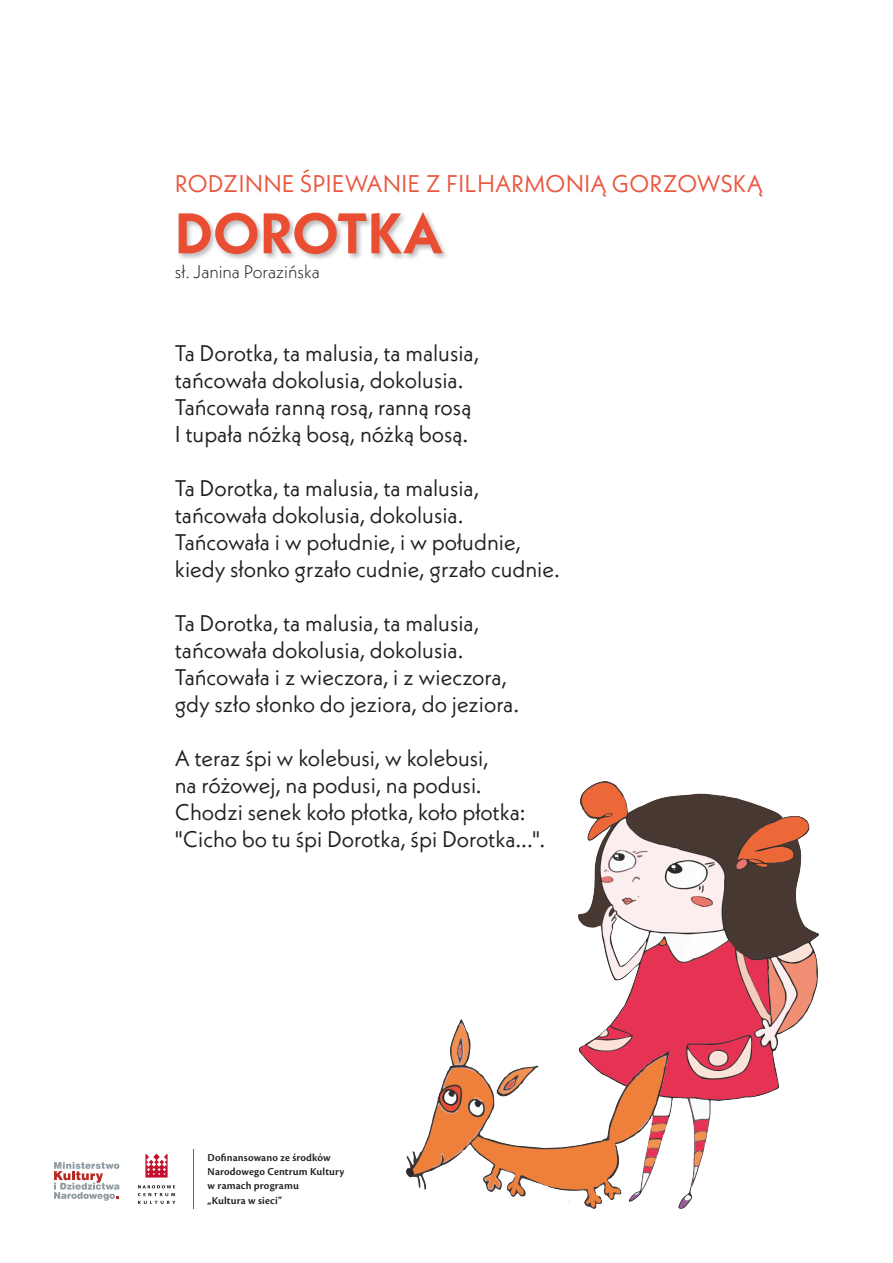
<style>
.page{position:relative;width:893px;height:1263px;background:#fff}
.page>*{position:absolute;margin:0;border:0;box-sizing:border-box;transform-origin:0 0}
.t1{font:700 57px "Neue Kabel";color:#e94e32}
.t2{font:24px "Neue Kabel";color:#e9573e}
.t3{font:22.5px "Neue Kabel";color:#231f20}
.t4{font:300 18px "Neue Kabel";color:#231f20}
.t5{font:600 10.95px/14.4px "Cronos Pro";letter-spacing:.01em;color:#231f20}
</style>
<div class="page">
<img style="left:578px;top:782px;width:242px;height:426px">
<img style="left:406px;top:1019px;width:263px;height:190px">
<div style="left:177px;top:211px;width:273px;height:50px;background:#231f20;opacity:.3"></div>
<svg style="left:145px;top:1154px;width:23px;height:23px"></svg>
<svg style="left:138px;top:1185px;width:37px;height:19px"></svg>
<hr style="left:193px;top:1149px;width:1px;height:60px;background:#636366">
<svg style="left:54px;top:1162px;width:65px;height:39px"></svg>
<p class="t2" style="left:175px;top:169px;width:590px">RODZINNE ŚPIEWANIE Z FILHARMONIĄ GORZOWSKĄ</p>
<p class="t1" style="left:175px;top:197px;width:270px">DOROTKA</p>
<p class="t4" style="left:175px;top:260px;width:147px">sł. Janina Porazińska</p>
<p class="t3" style="left:175px;top:339px;width:306px">Ta Dorotka, ta malusia, ta malusia,</p>
<p class="t3" style="left:175px;top:366px;width:290px">tańcowała dokolusia, dokolusia.</p>
<p class="t3" style="left:175px;top:393px;width:298px">Tańcowała ranną rosą, ranną rosą</p>
<p class="t3" style="left:175px;top:420px;width:295px">I tupała nóżką bosą, nóżką bosą.</p>
<p class="t3" style="left:175px;top:474px;width:306px">Ta Dorotka, ta malusia, ta malusia,</p>
<p class="t3" style="left:175px;top:501px;width:290px">tańcowała dokolusia, dokolusia.</p>
<p class="t3" style="left:175px;top:528px;width:348px">Tańcowała i w południe, i w południe,</p>
<p class="t3" style="left:175px;top:555px;width:387px">kiedy słonko grzało cudnie, grzało cudnie.</p>
<p class="t3" style="left:175px;top:609px;width:306px">Ta Dorotka, ta malusia, ta malusia,</p>
<p class="t3" style="left:175px;top:636px;width:290px">tańcowała dokolusia, dokolusia.</p>
<p class="t3" style="left:175px;top:663px;width:334px">Tańcowała i z wieczora, i z wieczora,</p>
<p class="t3" style="left:175px;top:690px;width:346px">gdy szło słonko do jeziora, do jeziora.</p>
<p class="t3" style="left:175px;top:744px;width:316px">A teraz śpi w kolebusi, w kolebusi,</p>
<p class="t3" style="left:175px;top:771px;width:309px">na różowej, na podusi, na podusi.</p>
<p class="t3" style="left:175px;top:798px;width:352px">Chodzi senek koło płotka, koło płotka:</p>
<p class="t3" style="left:175px;top:825px;width:372px">"Cicho bo tu śpi Dorotka, śpi Dorotka...".</p>
<p class="t5" style="left:208px;top:1150px;width:138px">Dofinansowano ze środków<br>Narodowego Centrum Kultury w ramach programu<br>„Kultura w sieci”</p>
</div>
